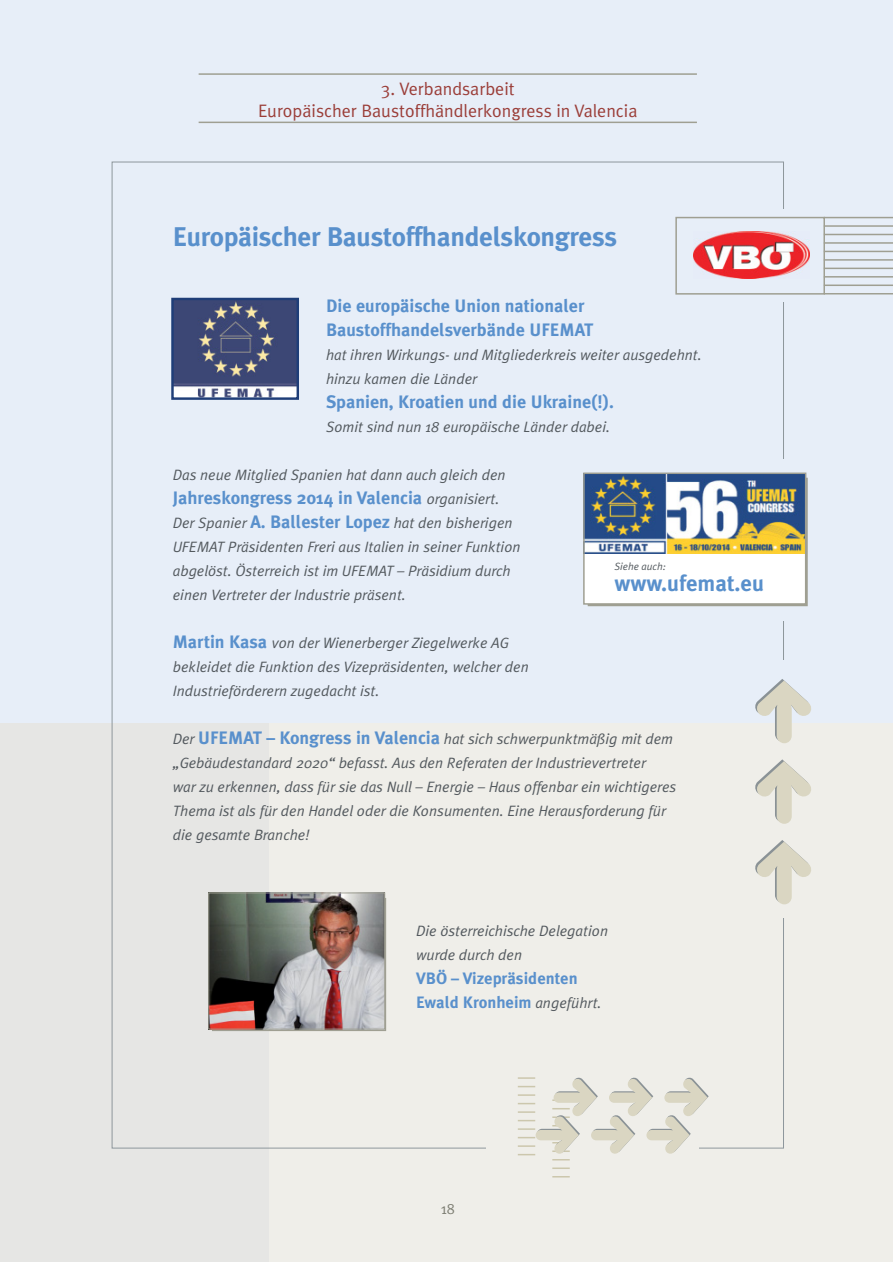
<style>
.page{position:relative;width:893px;height:1262px;background:#fff}
.page>*{position:absolute;margin:0;border:0;box-sizing:border-box;transform-origin:0 0}
.t1{font:700 27px "Meta Plus";letter-spacing:-.01em;color:#5990cc}
.t2{font:700 22.5px "Meta Plus";color:#5990cc}
.t3{font:700 18px/24px "Meta Plus";color:#5990cc}
.t4{font:18px/21.6px "Meta Plus Normal";color:#9b3e39;text-align:center}
.t5{font:700 16.5px/24px "Meta Plus";color:#5990cc}
.t6{font:italic 15px/24px "Meta Plus Normal";color:#53595e}
.t7{font:15px "Meta Plus Normal";color:#7d7e73}
.t8{font:italic 10.5px "Meta Plus Normal";color:#53595e}
.s1{font-family:"Meta Plus Normal";font-weight:400;font-style:italic;font-size:15px;color:#53595e}
.s2{font-family:"Meta Plus";font-weight:700;font-style:normal;font-size:18px;color:#5990cc}
</style>
<div class="page">
<div style="left:0;top:0;width:892px;height:744px;background:#e7eef8"></div>
<div style="left:0;top:723px;width:277px;height:538px;background:#e6e6e4"></div>
<hr style="left:199px;top:73px;width:498px;height:2px;background:#9f9f92">
<hr style="left:199px;top:122px;width:498px;height:1px;background:#9f9f92">
<div style="left:269px;top:723px;width:623px;height:538px;background:#efeee9"></div>
<hr style="left:823px;top:217px;width:69px;height:1px;background:#9f9f92">
<hr style="left:823px;top:225px;width:69px;height:2px;background:#9f9f92">
<hr style="left:823px;top:234px;width:69px;height:1px;background:#9f9f92">
<hr style="left:823px;top:242px;width:69px;height:2px;background:#9f9f92">
<hr style="left:823px;top:251px;width:69px;height:1px;background:#9f9f92">
<hr style="left:823px;top:259px;width:69px;height:2px;background:#9f9f92">
<hr style="left:823px;top:268px;width:69px;height:1px;background:#9f9f92">
<hr style="left:823px;top:276px;width:69px;height:1px;background:#9f9f92">
<hr style="left:823px;top:284px;width:69px;height:2px;background:#9f9f92">
<hr style="left:823px;top:293px;width:69px;height:1px;background:#9f9f92">
<img style="left:693px;top:231px;width:116px;height:47px">
<div style="left:675px;top:217px;width:150px;height:77px;border:2px solid #9f9f92"></div>
<svg style="left:552px;top:1176px;width:17px;height:1px"></svg>
<svg style="left:552px;top:1167px;width:17px;height:2px"></svg>
<div style="left:212px;top:898px;width:174px;height:133px;border:3px solid #9f9f92"></div>
<img style="left:210px;top:894px;width:173px;height:133px">
<div style="left:208px;top:892px;width:177px;height:137px;border:1px solid #9f9f92"></div>
<div style="left:587px;top:478px;width:220px;height:128px;border:3px solid #9f9f92"></div>
<div style="left:584px;top:473px;width:221px;height:131px;background:#fff"></div>
<img style="left:586px;top:475px;width:217px;height:78px">
<div style="left:583px;top:472px;width:223px;height:132px;border:2px solid #9f9f92"></div>
<img style="left:174px;top:301px;width:122px;height:96px">
<div style="left:171px;top:298px;width:128px;height:102px;border:2px solid #1f3e78"></div>
<svg style="left:518px;top:1077px;width:189px;height:83px"></svg>
<p class="t4" style="left:258px;top:80px;width:381px">3. Verbandsarbeit<br>Europäischer Baustoffhändlerkongress in Valencia</p>
<h1 class="t1" style="left:173px;top:227px;width:446px">Europäischer Baustoffhandelskongress</h1>
<p class="t3" style="left:326px;top:296px;width:269px">Die europäische Union nationaler<br>Baustoffhandelsverbände UFEMAT</p>
<p class="t6" style="left:326px;top:345px;width:377px">hat ihren Wirkungs- und Mitgliederkreis weiter ausgedehnt. hinzu kamen die Länder</p>
<p class="t3" style="left:326px;top:392px;width:289px">Spanien, Kroatien und die Ukraine(!).</p>
<p class="t6" style="left:326px;top:417px;width:285px">Somit sind nun 18 europäische Länder dabei.</p>
<p class="t6" style="left:173px;top:465px;width:334px">Das neue Mitglied Spanien hat dann auch gleich den</p>
<p class="t3" style="left:173px;top:488px;width:328px">Jahreskongress 2014 in Valencia <span class="s1">organisiert.</span></p>
<p class="t6" style="left:173px;top:513px;width:349px">Der Spanier <span class="s2">A. Ballester Lopez</span> hat den bisherigen UFEMAT Präsidenten Freri aus Italien in seiner Funktion abgelöst. Österreich ist im UFEMAT – Präsidium durch einen Vertreter der Industrie präsent.</p>
<p class="t6" style="left:173px;top:633px;width:357px"><span class="s2">Martin Kasa</span> von der Wienerberger Ziegelwerke AG bekleidet die Funktion des Vizepräsidenten, welcher den<br>Industrieförderern zugedacht ist.</p>
<p class="t6" style="left:173px;top:729px;width:505px">Der <span class="s2">UFEMAT – Kongress in Valencia</span> hat sich schwerpunktmäßig mit dem „Gebäudestandard 2020“ befasst. Aus den Referaten der Industrievertreter<br>war zu erkennen, dass für sie das Null – Energie – Haus offenbar ein wichtigeres Thema ist als für den Handel oder die Konsumenten. Eine Herausforderung für die gesamte Branche!</p>
<p class="t8" style="left:614px;top:563px;width:53px">Siehe auch:</p>
<h2 class="t2" style="left:614px;top:575px;width:151px">www.ufemat.eu</h2>
<p class="t6" style="left:416px;top:921px;width:193px">Die österreichische Delegation wurde durch den</p>
<p class="t5" style="left:416px;top:968px;width:187px">VBÖ – Vizepräsidenten<br>Ewald Kronheim <span class="s1">angeführt.</span></p>
<p class="t7" style="left:440px;top:1203px;width:16px">18</p>
</div>
